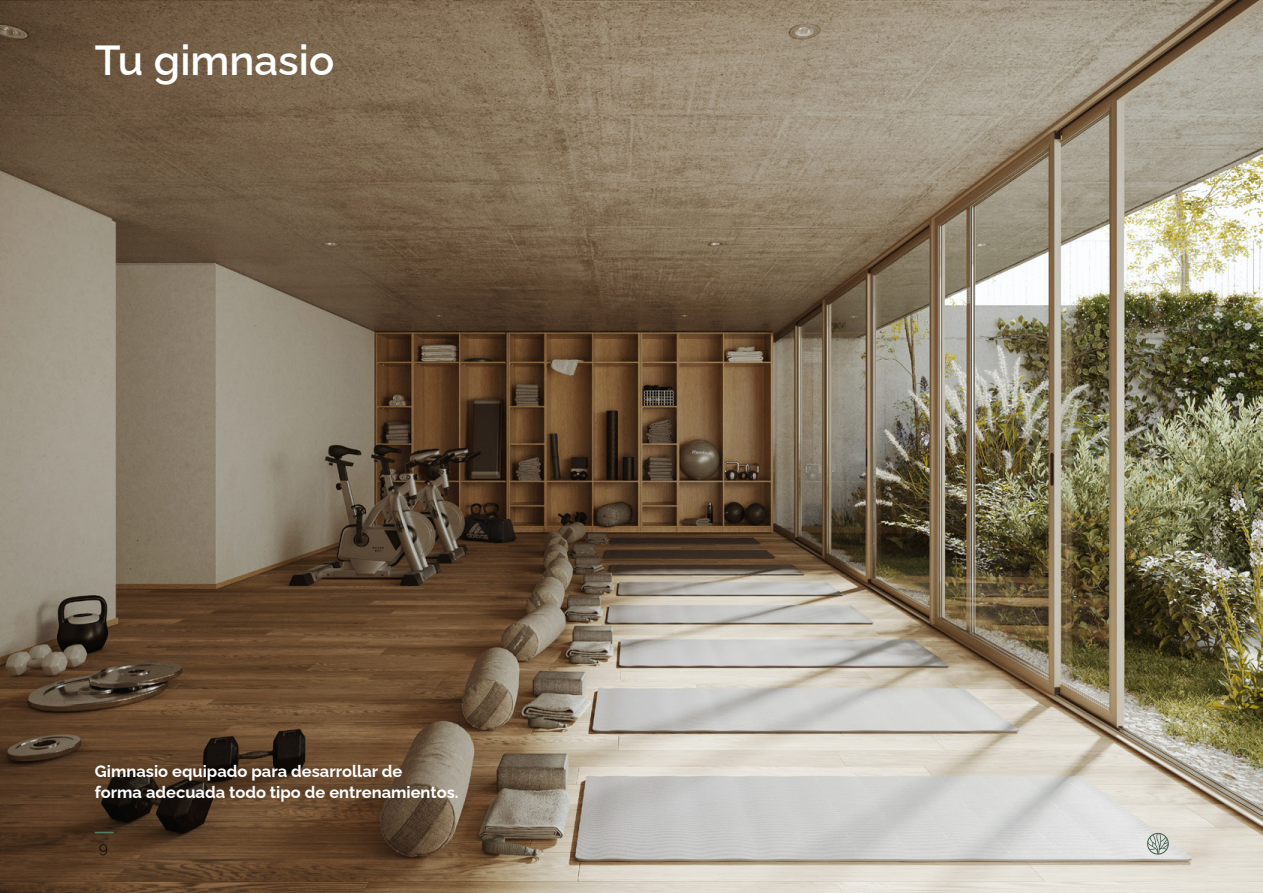
<style>
.page{position:relative;width:1263px;height:893px;background:#fff}
.page>*{position:absolute;margin:0;border:0;box-sizing:border-box;transform-origin:0 0}
.t1{font:600 42px "Raleway";color:#fff}
.t2{font:700 16.5px/21px "Raleway";color:#fff}
.t3{font:300 15px "Raleway";color:#000}
</style>
<div class="page">
<img style="left:0;top:0;width:1263px;height:893px">
<svg style="left:95px;top:832px;width:19px;height:1px"></svg>
<svg style="left:1148px;top:833px;width:20px;height:21px"></svg>
<div style="left:1147px;top:833px;width:21px;height:21px;border:1px solid #3b5c46;border-radius:50%"></div>
<h1 class="t1" style="left:95px;top:28px;width:241px">Tu gimnasio</h1>
<p class="t2" style="left:95px;top:759px;width:365px">Gimnasio equipado para desarrollar de<br>forma adecuada todo tipo de entrenamientos.</p>
<p class="t3" style="left:99px;top:836px;width:10px">9</p>
</div>
